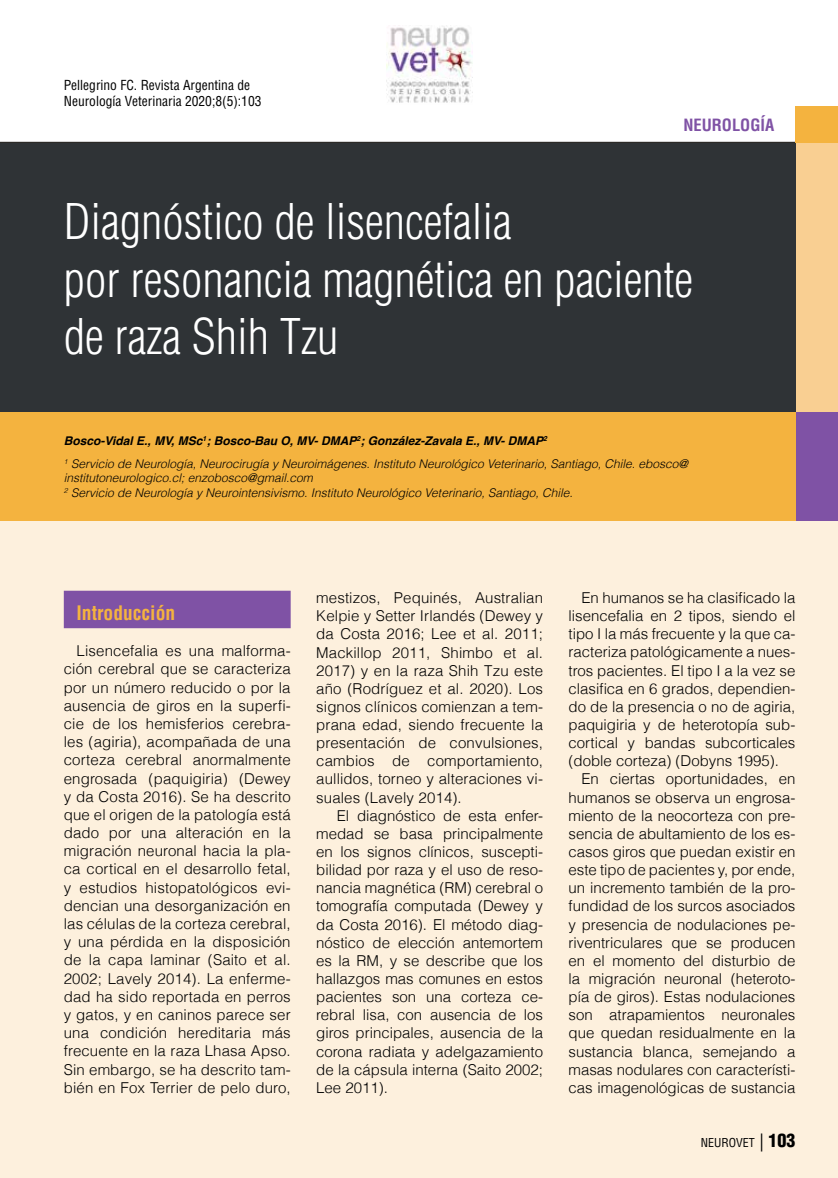
<style>
.page{position:relative;width:838px;height:1178px;background:#fff}
.page>*{position:absolute;margin:0;border:0;box-sizing:border-box;transform-origin:0 0}
.t1{font:300 condensed 48px/57.6px "Helvetica";color:#fff}
.t2{font:700 condensed 19.5px "Helvetica";color:#f4b33f}
.t3{font:700 condensed 16.5px "Helvetica";color:#7f52a5}
.t4{font:300 15px/18.1px "Helvetica";color:#000;text-align:justify}
.t5{font:condensed 13.5px/16.2px "Helvetica";color:#000}
.t6{font:italic 300 12px/23px "Helvetica";color:#000}
.t7{font:condensed 12px "Helvetica";color:#000}
.s1{font-weight:700}
.s2{font-size:18px}
.s3{font-weight:900;font-size:18px}
</style>
<div class="page">
<div style="left:0;top:142px;width:838px;height:1036px;background:#fdf0dd"></div>
<img style="left:387px;top:26px;width:85px;height:77px">
<hr style="left:0;top:142px;width:838px;height:1px;background:#000">
<div style="left:795px;top:143px;width:43px;height:269px;background:#f9cf92"></div>
<div style="left:795px;top:412px;width:43px;height:108px;background:#7f52a5"></div>
<div style="left:795px;top:106px;width:43px;height:37px;background:#f4b33f"></div>
<div style="left:0;top:143px;width:795px;height:269px;background:#2f3336"></div>
<div style="left:0;top:412px;width:795px;height:108px;background:#f4b33f"></div>
<div style="left:64px;top:591px;width:227px;height:37px;background:#7f52a5"></div>
<p class="t5" style="left:64px;top:77px;width:199px">Pellegrino FC. Revista Argentina de<br>Neurología Veterinaria 2020;8(5):103</p>
<p class="t3" style="left:683px;top:115px;width:92px">NEUROLOGÍA</p>
<h1 class="t1" style="left:64px;top:193px;width:631px">Diagnóstico de lisencefalia<br>por resonancia magnética en paciente de raza Shih Tzu</h1>
<p class="t6" style="left:64px;top:429px;width:626px"><span class="s1">Bosco-Vidal E., MV, MSc</span><sup>1</sup><span class="s1">; Bosco-Bau O, MV- DMAP</span><sup>2</sup><span class="s1">; González-Zavala E., MV- DMAP</span><sup>2<br></sup><sup>1</sup> Servicio de Neurología, Neurocirugía y Neuroimágenes. Instituto Neurológico Veterinario, Santiago, Chile. ebosco@</p>
<p class="t6" style="left:64px;top:471px;width:510px;line-height:14.4px">institutoneurologico.cl; enzobosco@gmail.com<br><sup>2</sup> Servicio de Neurología y Neurointensivismo. Instituto Neurológico Veterinario, Santiago, Chile.</p>
<h2 class="t2" style="left:77px;top:600px;width:100px">Introducción</h2>
<p class="t4" style="left:64px;top:641px;width:228px;text-indent:13px">Lisencefalia es una malforma&shy;ción cerebral que se caracteriza por un número reducido o por la ausencia de giros en la superfi&shy;cie de los hemisferios cerebra&shy;les (agiria), acompañada de una corteza cerebral anormalmente engrosada (paquigiria) (Dewey y da Costa 2016). Se ha descrito que el origen de la patología está dado por una alteración en la migración neuronal hacia la pla&shy;ca cortical en el desarrollo fetal, y estudios histopatológicos evi&shy;dencian una desorganización en las células de la corteza cerebral, y una pérdida en la disposición de la capa laminar (Saito et al.<br>2002; Lavely 2014). La enferme&shy;dad ha sido reportada en perros y gatos, y en caninos parece ser una condición hereditaria más frecuente en la raza Lhasa Apso.<br>Sin embargo, se ha descrito tam&shy;bién en Fox Terrier de pelo duro,</p>
<p class="t4" style="left:316px;top:588px;width:228px">mestizos, Pequinés, Australian Kelpie y Setter Irlandés (Dewey y da Costa 2016; Lee et al. 2011; Mackillop 2011, Shimbo et al.<br>2017) y en la raza Shih Tzu este año (Rodríguez et al. 2020). Los signos clínicos comienzan a tem&shy;prana edad, siendo frecuente la presentación de convulsiones, cambios de comportamiento, aullidos, torneo y alteraciones vi&shy;suales (Lavely 2014).</p>
<p class="t4" style="left:316px;top:806px;width:228px;text-indent:21px">El diagnóstico de esta enfer&shy;medad se basa principalmente en los signos clínicos, suscepti&shy;bilidad por raza y el uso de reso&shy;nancia magnética (RM) cerebral o tomografía computada (Dewey y da Costa 2016). El método diag&shy;nóstico de elección antemortem es la RM, y se describe que los hallazgos mas comunes en estos pacientes son una corteza ce&shy;rebral lisa, con ausencia de los giros principales, ausencia de la corona radiata y adelgazamiento de la cápsula interna (Saito 2002; Lee 2011).</p>
<p class="t4" style="left:568px;top:588px;width:228px;text-indent:13px">En humanos se ha clasificado la lisencefalia en 2 tipos, siendo el tipo I la más frecuente y la que ca&shy;racteriza patológicamente a nues&shy;tros pacientes. El tipo I a la vez se clasifica en 6 grados, dependien&shy;do de la presencia o no de agiria, paquigiria y de heterotopía sub&shy;cortical y bandas subcorticales (doble corteza) (Dobyns 1995).</p>
<p class="t4" style="left:568px;top:769px;width:228px;text-indent:13px">En ciertas oportunidades, en humanos se observa un engrosa&shy;miento de la neocorteza con pre&shy;sencia de abultamiento de los es&shy;casos giros que puedan existir en este tipo de pacientes y, por ende, un incremento también de la pro&shy;fundidad de los surcos asociados y presencia de nodulaciones pe&shy;riventriculares que se producen en el momento del disturbio de la migración neuronal (heteroto&shy;pía de giros). Estas nodulaciones son atrapamientos neuronales que quedan residualmente en la sustancia blanca, semejando a masas nodulares con característi&shy;cas imagenológicas de sustancia</p>
<p class="t7" style="left:701px;top:1135px;width:96px">NEUROVET <span class="s2">|</span> <span class="s3">103</span></p>
</div>
